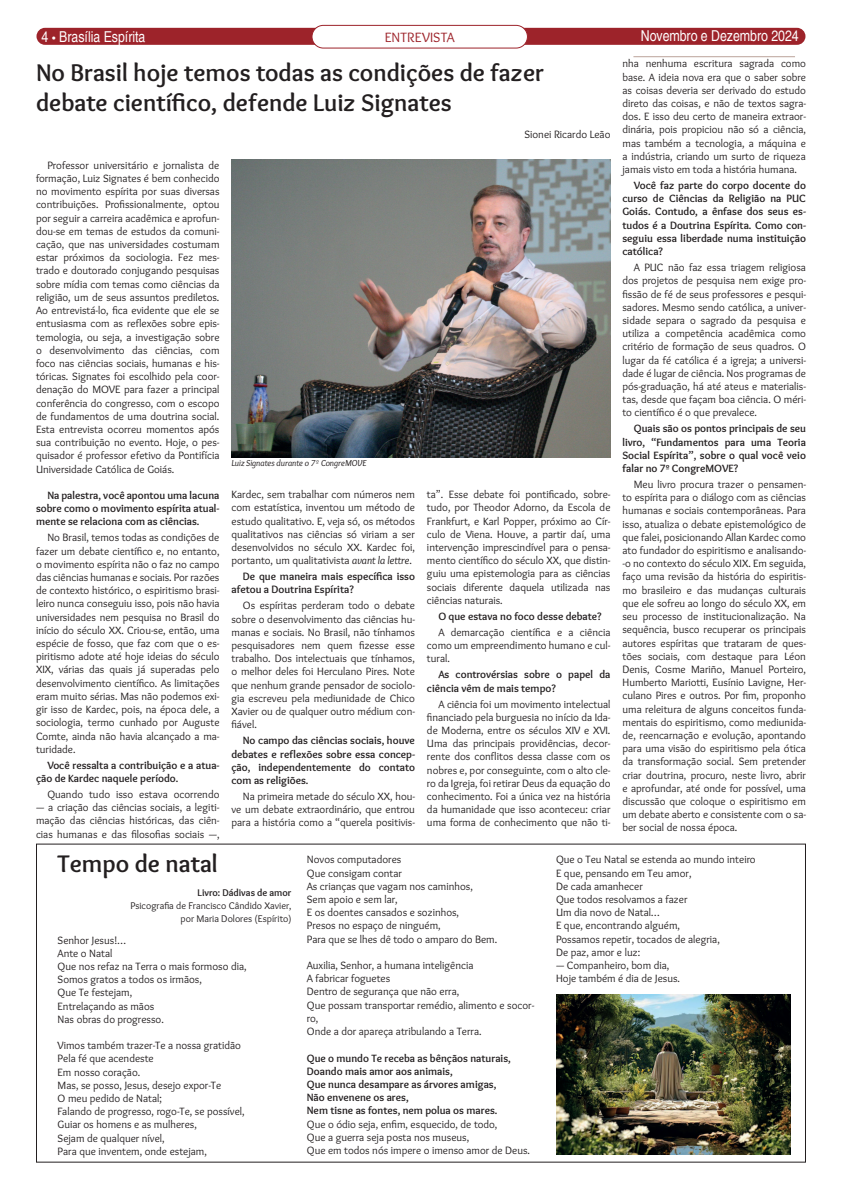
<style>
.page{position:relative;width:842px;height:1191px;background:#fff}
.page>*{position:absolute;margin:0;border:0;box-sizing:border-box;transform-origin:0 0}
.t1{font:700 25px/30px "Overlock";color:#231f20}
.t2{font:condensed 15px "Helvetica";color:#fff}
.t3{font:14px "Overlock";letter-spacing:.01em;color:#9d232a}
.t4{font:11px/13.2px "Overlock";color:#231f20;text-align:justify}
.t5{font:700 11px/13.2px "Overlock";color:#231f20;text-align:justify}
.t6{font:10px/13.2px "Overlock";color:#231f20;text-align:right}
.t7{font:700 10px "Overlock";color:#231f20}
.t8{font:italic 9px "Overlock";color:#231f20}
.s1{font-family:"Myriad Pro";font-weight:600}
.s2{font-style:italic}
</style>
<div class="page">
<div style="left:37px;top:28px;width:768px;height:17px;background:#9d232a;border-radius:9px"></div>
<hr style="left:633px;top:56px;width:162px;height:1px;background:#bba49b">
<div style="left:312px;top:25px;width:215px;height:23px;background:#fff;border-radius:11px"></div>
<div style="left:311px;top:25px;width:217px;height:24px;border:1px solid #9d232a;border-radius:11px"></div>
<img style="left:231px;top:160px;width:379px;height:297px">
<img style="left:556px;top:994px;width:234px;height:160px">
<h2 class="t2" style="left:42px;top:27px;width:105px">4 <span class="s1">•</span> Brasília Espírita</h2>
<p class="t3" style="left:385px;top:29px;width:71px">ENTREVISTA</p>
<h2 class="t2" style="left:641px;top:26px;width:159px">Novembro e Dezembro 2024</h2>
<h1 class="t1" style="left:36px;top:58px;width:510px">No Brasil hoje temos todas as condições de fazer debate científico, defende Luiz Signates</h1>
<p class="t4" style="left:524px;top:128px;width:87px">Sionei Ricardo Leão</p>
<p class="t4" style="left:36px;top:159px;width:185px;text-indent:11px">Professor universitário e jornalista de formação, Luiz Signates é bem conhecido no movimento espírita por suas diversas contribuições. Profissionalmente, optou por seguir a carreira acadêmica e aprofun&shy;dou-se em temas de estudos da comuni&shy;cação, que nas universidades costumam estar próximos da sociologia. Fez mes&shy;trado e doutorado conjugando pesquisas sobre mídia com temas como ciências da religião, um de seus assuntos prediletos.<br>Ao entrevistá-lo, fica evidente que ele se entusiasma com as reflexões sobre epis&shy;temologia, ou seja, a investigação sobre o desenvolvimento das ciências, com foco nas ciências sociais, humanas e his&shy;tóricas. Signates foi escolhido pela coor&shy;denação do MOVE para fazer a principal conferência do congresso, com o escopo de fundamentos de uma doutrina social.<br>Esta entrevista ocorreu momentos após sua contribuição no evento. Hoje, o pes&shy;quisador é professor efetivo da Pontifícia Universidade Católica de Goiás.</p>
<p class="t5" style="left:36px;top:489px;width:185px;text-indent:11px">Na palestra, você apontou uma lacuna sobre como o movimento espírita atual&shy;mente se relaciona com as ciências.</p>
<p class="t4" style="left:36px;top:531px;width:185px;text-indent:11px">No Brasil, temos todas as condições de fazer um debate científico e, no entanto, o movimento espírita não o faz no campo das ciências humanas e sociais. Por razões de contexto histórico, o espiritismo brasi&shy;leiro nunca conseguiu isso, pois não havia universidades nem pesquisa no Brasil do início do século XX. Criou-se, então, uma espécie de fosso, que faz com que o es&shy;piritismo adote até hoje ideias do século XIX, várias das quais já superadas pelo desenvolvimento científico. As limitações eram muito sérias. Mas não podemos exi&shy;gir isso de Kardec, pois, na época dele, a sociologia, termo cunhado por Auguste Comte, ainda não havia alcançado a ma&shy;turidade.</p>
<p class="t5" style="left:36px;top:758px;width:185px;text-indent:11px">Você ressalta a contribuição e a atua&shy;ção de Kardec naquele período.</p>
<p class="t4" style="left:47px;top:788px;width:174px">Quando tudo isso estava ocorrendo</p>
<p class="t4" style="left:36px;top:801px;width:185px">— a criação das ciências sociais, a legiti&shy;mação das ciências históricas, das ciên&shy;cias humanas e das filosofias sociais —,</p>
<p class="t8" style="left:231px;top:458px;width:136px">Luiz Signates durante o 7º CongreMOVE</p>
<p class="t4" style="left:231px;top:488px;width:185px">Kardec, sem trabalhar com números nem com estatística, inventou um método de estudo qualitativo. E, veja só, os métodos qualitativos nas ciências só viriam a ser desenvolvidos no século XX. Kardec foi, portanto, um qualitativista <span class="s2">avant la lettre</span>.</p>
<p class="t5" style="left:231px;top:570px;width:185px;text-indent:11px">De que maneira mais específica isso afetou a Doutrina Espírita?</p>
<p class="t4" style="left:231px;top:599px;width:185px;text-indent:11px">Os espíritas perderam todo o debate sobre o desenvolvimento das ciências hu&shy;manas e sociais. No Brasil, não tínhamos pesquisadores nem quem fizesse esse trabalho. Dos intelectuais que tínhamos, o melhor deles foi Herculano Pires. Note que nenhum grande pensador de sociolo&shy;gia escreveu pela mediunidade de Chico Xavier ou de qualquer outro médium con&shy;fiável.</p>
<p class="t5" style="left:231px;top:734px;width:185px;text-indent:11px">No campo das ciências sociais, houve debates e reflexões sobre essa concep&shy;ção, independentemente do contato com as religiões.</p>
<p class="t4" style="left:231px;top:790px;width:185px;text-indent:11px">Na primeira metade do século XX, hou&shy;ve um debate extraordinário, que entrou para a história como a “querela positivis-</p>
<p class="t4" style="left:427px;top:488px;width:185px">ta”. Esse debate foi pontificado, sobre&shy;tudo, por Theodor Adorno, da Escola de Frankfurt, e Karl Popper, próximo ao Cír&shy;culo de Viena. Houve, a partir daí, uma intervenção imprescindível para o pensa&shy;mento científico do século XX, que distin&shy;guiu uma epistemologia para as ciências sociais diferente daquela utilizada nas ciências naturais.</p>
<p class="t5" style="left:438px;top:609px;width:165px">O que estava no foco desse debate?</p>
<p class="t4" style="left:427px;top:625px;width:185px;text-indent:11px">A demarcação científica e a ciência como um empreendimento humano e cul&shy;tural.</p>
<p class="t5" style="left:427px;top:668px;width:185px;text-indent:11px">As controvérsias sobre o papel da ciência vêm de mais tempo?</p>
<p class="t4" style="left:427px;top:697px;width:185px;text-indent:11px">A ciência foi um movimento intelectual financiado pela burguesia no início da Ida&shy;de Moderna, entre os séculos XIV e XVI.<br>Uma das principais providências, decor&shy;rente dos conflitos dessa classe com os nobres e, por conseguinte, com o alto cle&shy;ro da Igreja, foi retirar Deus da equação do conhecimento. Foi a única vez na história da humanidade que isso aconteceu: criar uma forma de conhecimento que não ti-</p>
<p class="t4" style="left:622px;top:57px;width:185px">nha nenhuma escritura sagrada como base. A ideia nova era que o saber sobre as coisas deveria ser derivado do estudo direto das coisas, e não de textos sagra&shy;dos. E isso deu certo de maneira extraor&shy;dinária, pois propiciou não só a ciência, mas também a tecnologia, a máquina e a indústria, criando um surto de riqueza jamais visto em toda a história humana.</p>
<p class="t5" style="left:622px;top:179px;width:185px;text-indent:11px">Você faz parte do corpo docente do curso de Ciências da Religião na PUC Goiás. Contudo, a ênfase dos seus es&shy;tudos é a Doutrina Espírita. Como con&shy;seguiu essa liberdade numa instituição católica?</p>
<p class="t4" style="left:622px;top:261px;width:185px;text-indent:11px">A PUC não faz essa triagem religiosa dos projetos de pesquisa nem exige pro&shy;fissão de fé de seus professores e pesqui&shy;sadores. Mesmo sendo católica, a univer&shy;sidade separa o sagrado da pesquisa e utiliza a competência acadêmica como critério de formação de seus quadros. O lugar da fé católica é a igreja; a universi&shy;dade é lugar de ciência. Nos programas de pós-graduação, há até ateus e materialis&shy;tas, desde que façam boa ciência. O méri&shy;to científico é o que prevalece.</p>
<p class="t5" style="left:622px;top:422px;width:185px;text-indent:11px">Quais são os pontos principais de seu livro, “Fundamentos para uma Teoria Social Espírita”, sobre o qual você veio falar no 7º CongreMOVE?</p>
<p class="t4" style="left:622px;top:478px;width:185px;text-indent:11px">Meu livro procura trazer o pensamen&shy;to espírita para o diálogo com as ciências humanas e sociais contemporâneas. Para isso, atualiza o debate epistemológico de que falei, posicionando Allan Kardec como ato fundador do espiritismo e analisando--o no contexto do século XIX. Em seguida, faço uma revisão da história do espiritis&shy;mo brasileiro e das mudanças culturais que ele sofreu ao longo do século XX, em seu processo de institucionalização. Na sequência, busco recuperar os principais autores espíritas que trataram de ques&shy;tões sociais, com destaque para Léon Denis, Cosme Mariño, Manuel Porteiro, Humberto Mariotti, Eusínio Lavigne, Her&shy;culano Pires e outros. Por fim, proponho uma releitura de alguns conceitos funda&shy;mentais do espiritismo, como mediunida&shy;de, reencarnação e evolução, apontando para uma visão do espiritismo pela ótica da transformação social. Sem pretender criar doutrina, procuro, neste livro, abrir e aprofundar, até onde for possível, uma discussão que coloque o espiritismo em um debate aberto e consistente com o sa&shy;ber social de nossa época.</p>
<h1 class="t1" style="left:58px;top:848px;width:162px">Tempo de natal</h1>
<p class="t7" style="left:198px;top:886px;width:95px">Livro: Dádivas de amor</p>
<p class="t6" style="left:130px;top:899px;width:163px">Psicografia de Francisco Cândido Xavier, por Maria Dolores (Espírito)</p>
<p class="t4" style="left:58px;top:933px;width:191px;text-align:left">Senhor Jesus!…<br>Ante o Natal<br>Que nos refaz na Terra o mais formoso dia,<br>Somos gratos a todos os irmãos,<br>Que Te festejam,<br>Entrelaçando as mãos<br>Nas obras do progresso.</p>
<p class="t4" style="left:58px;top:1039px;width:189px;text-align:left">Vimos também trazer-Te a nossa gratidão<br>Pela fé que acendeste<br>Em nosso coração.<br>Mas, se posso, Jesus, desejo expor-Te<br>O meu pedido de Natal;<br>Falando de progresso, rogo-Te, se possível,<br>Guiar os homens e as mulheres,<br>Sejam de qualquer nível,<br>Para que inventem, onde estejam,</p>
<p class="t4" style="left:307px;top:853px;width:192px;text-align:left">Novos computadores<br>Que consigam contar<br>As crianças que vagam nos caminhos,<br>Sem apoio e sem lar,<br>E os doentes cansados e sozinhos,<br>Presos no espaço de ninguém,<br>Para que se lhes dê todo o amparo do Bem.</p>
<p class="t4" style="left:307px;top:959px;width:229px;text-align:left">Auxilia, Senhor, a humana inteligência<br>A fabricar foguetes<br>Dentro de segurança que não erra,<br>Que possam transportar remédio, alimento e socor&shy;ro,<br>Onde a dor apareça atribulando a Terra.</p>
<p class="t5" style="left:307px;top:1051px;width:205px;text-align:left">Que o mundo Te receba as bênçãos naturais, Doando mais amor aos animais,<br>Que nunca desampare as árvores amigas, Não envenene os ares,<br>Nem tisne as fontes, nem polua os mares.</p>
<p class="t4" style="left:307px;top:1117px;width:225px;text-align:left">Que o ódio seja, enfim, esquecido, de todo,<br>Que a guerra seja posta nos museus,<br>Que em todos nós impere o imenso amor de Deus.</p>
<p class="t4" style="left:556px;top:853px;width:201px;text-align:left">Que o Teu Natal se estenda ao mundo inteiro<br>E que, pensando em Teu amor,<br>De cada amanhecer<br>Que todos resolvamos a fazer<br>Um dia novo de Natal…<br>E que, encontrando alguém,<br>Possamos repetir, tocados de alegria,<br>De paz, amor e luz:</p>
<p class="t4" style="left:556px;top:959px;width:126px">— Companheiro, bom dia,<br>Hoje também é dia de Jesus.</p>
</div>
